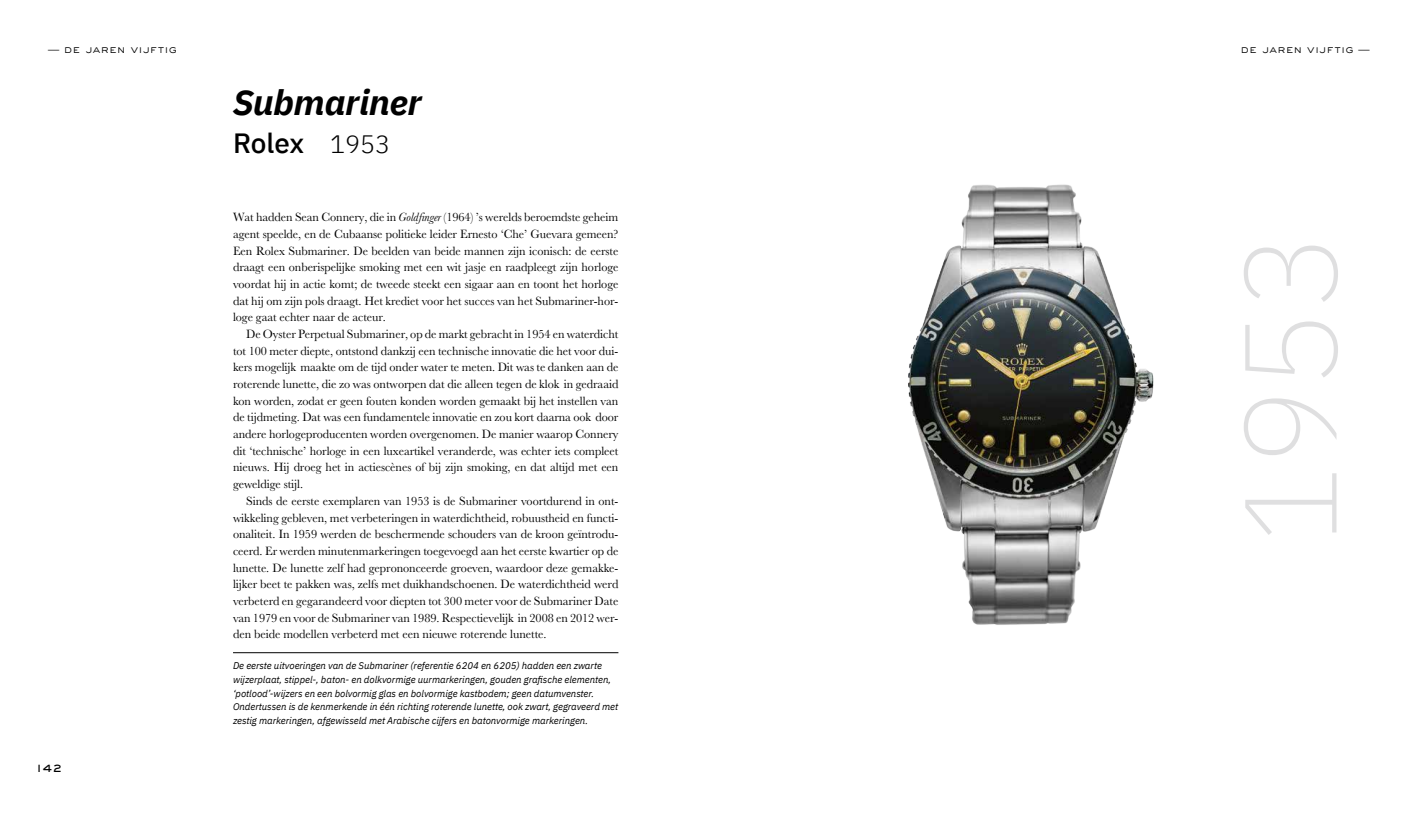
<style>
.page{position:relative;width:1418px;height:814px;background:#fff}
.page>*{position:absolute;margin:0;border:0;box-sizing:border-box;transform-origin:0 0}
.t1{font:200 130.6px "IBM Plex Sans";color:#dfdfe0}
.t2{font:italic 700 35.2px "IBM Plex Sans";color:#000}
.t3{font:500 27.8px "IBM Plex Sans";letter-spacing:-.01em;color:#000}
.t4{font:12.5px/16.7px "Baskerville";letter-spacing:-.005em;color:#000;text-align:justify}
.t5{font:300 11.1px "Sackers Gothic Std";letter-spacing:.025em;color:#000}
.t6{font:800 11.1px "Sackers Gothic Std";color:#000}
.t7{font:italic 9.7px/13.9px "IBM Plex Sans";letter-spacing:-.005em;color:#000}
.s1{font-weight:300;font-size:25.1px}
.s2{font-style:italic}
</style>
<div class="page">
<img style="left:908px;top:184px;width:246px;height:441px">
<hr style="left:233px;top:652px;width:385px;height:1px;background:#000">
<p class="t5" style="left:48px;top:42px;width:130px">— de jaren vijftig</p>
<p class="t6" style="left:36px;top:760px;width:28px">142</p>
<h2 class="t2" style="left:233px;top:74px;width:190px">Submariner</h2>
<h3 class="t3" style="left:233px;top:121px;width:158px">Rolex <span class="s1">1953</span></h3>
<p class="t4" style="left:233px;top:209px;width:387px">Wat hadden Sean Connery, die in <span class="s2">Goldfinger</span> (1964) ’s werelds beroemdste geheim agent speelde, en de Cubaanse politieke leider Ernesto ‘Che’ Guevara gemeen?<br>Een Rolex Submariner. De beelden van beide mannen zijn iconisch: de eerste draagt een onberispelijke smoking met een wit jasje en raadpleegt zijn horloge voordat hij in actie komt; de tweede steekt een sigaar aan en toont het horloge dat hij om zijn pols draagt. Het krediet voor het succes van het Submariner-hor&shy;loge gaat echter naar de acteur.</p>
<p class="t4" style="left:233px;top:325px;width:387px;text-indent:13px">De Oyster Perpetual Submariner, op de markt gebracht in 1954 en waterdicht tot 100 meter diepte, ontstond dankzij een technische innovatie die het voor dui&shy;kers mogelijk maakte om de tijd onder water te meten. Dit was te danken aan de roterende lunette, die zo was ontworpen dat die alleen tegen de klok in gedraaid kon worden, zodat er geen fouten konden worden gemaakt bij het instellen van de tijdmeting. Dat was een fundamentele innovatie en zou kort daarna ook door andere horlogeproducenten worden overgenomen. De manier waarop Connery dit ‘technische’ horloge in een luxeartikel veranderde, was echter iets compleet nieuws. Hij droeg het in actiescènes of bij zijn smoking, en dat altijd met een geweldige stijl.</p>
<p class="t4" style="left:233px;top:492px;width:387px;text-indent:13px">Sinds de eerste exemplaren van 1953 is de Submariner voortdurend in ont&shy;wikkeling gebleven, met verbeteringen in waterdichtheid, robuustheid en functi&shy;onaliteit. In 1959 werden de beschermende schouders van de kroon geïntrodu&shy;ceerd. Er werden minutenmarkeringen toegevoegd aan het eerste kwartier op de lunette. De lunette zelf had geprononceerde groeven, waardoor deze gemakke&shy;lijker beet te pakken was, zelfs met duikhandschoenen. De waterdichtheid werd verbeterd en gegarandeerd voor diepten tot 300 meter voor de Submariner Date van 1979 en voor de Submariner van 1989. Respectievelijk in 2008 en 2012 wer&shy;den beide modellen verbeterd met een nieuwe roterende lunette.</p>
<p class="t7" style="left:233px;top:657px;width:386px">De eerste uitvoeringen van de Submariner (referentie 6204 en 6205) hadden een zwarte wijzerplaat, stippel-, baton- en dolkvormige uurmarkeringen, gouden grafische elementen, ‘potlood’-wijzers en een bolvormig glas en bolvormige kastbodem; geen datumvenster.<br>Ondertussen is de kenmerkende in één richting roterende lunette, ook zwart, gegraveerd met zestig markeringen, afgewisseld met Arabische cijfers en batonvormige markeringen.</p>
<p class="t5" style="left:1240px;top:42px;width:130px">de jaren vijftig —</p>
<h1 class="t1" style="left:1192px;top:544px;width:314px;rotate:-90deg">1953</h1>
</div>
